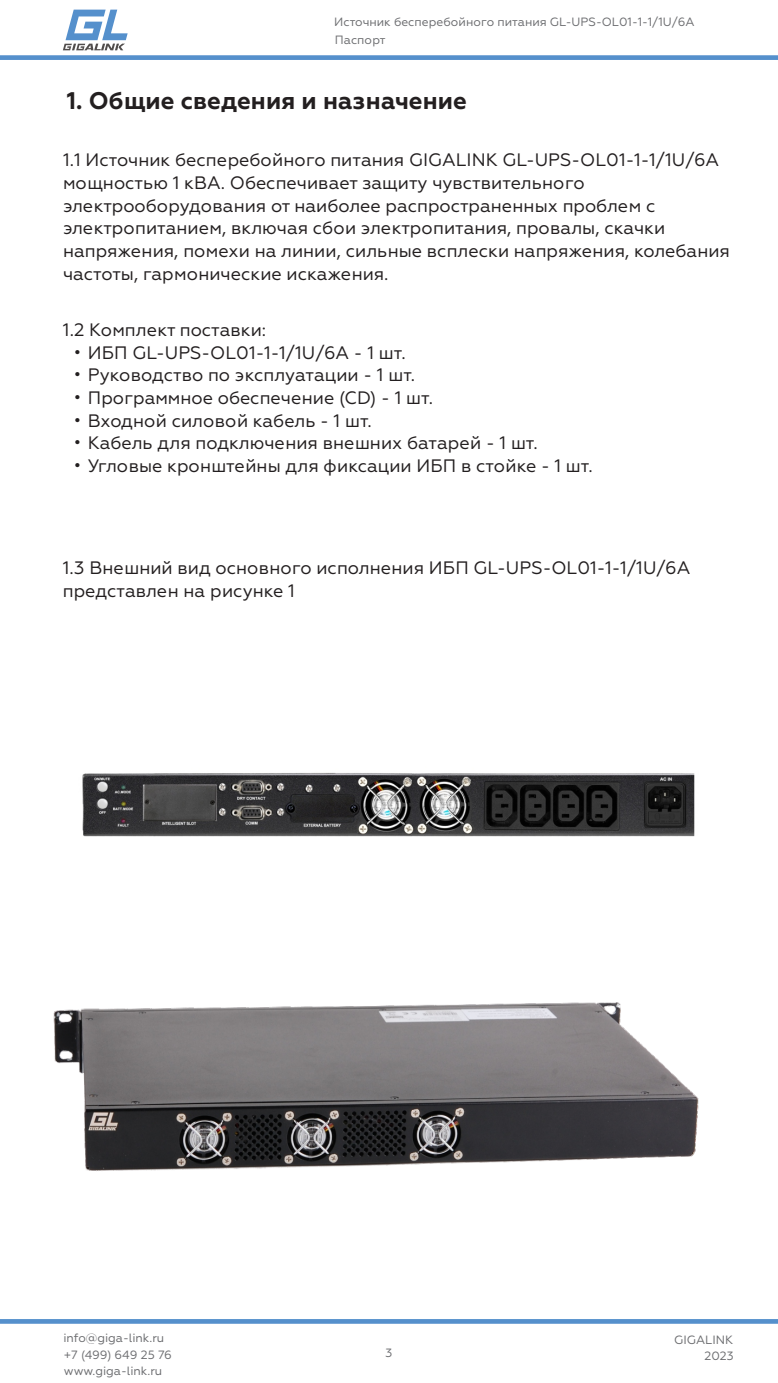
<style>
.page{position:relative;width:778px;height:1383px;background:#fff}
.page>*{position:absolute;margin:0;border:0;box-sizing:border-box;transform-origin:0 0}
.t1{font:700 24px "Geometria";color:#231f20}
.t2{font:18px/22.6px "Geometria";color:#231f20}
.t3{font:12px/16.2px "Geometria";color:#6c6d70;text-align:right}
</style>
<div class="page">
<img style="left:53px;top:1002px;width:646px;height:169px">
<img style="left:82px;top:772px;width:613px;height:65px">
<svg style="left:0;top:1319px;width:778px;height:4px;background:#5791cc"></svg>
<svg style="left:0;top:10px;width:778px;height:50px"></svg>
<p class="t3" style="left:334px;top:15px;width:362px">Источник бесперебойного питания GL-UPS-OL01-1-1/1U/6A</p>
<p class="t3" style="left:335px;top:32px;width:52px">Паспорт</p>
<h1 class="t1" style="left:67px;top:86px;width:401px">1. Общие сведения и назначение</h1>
<p class="t2" style="left:63px;top:150px;width:668px">1.1 Источник бесперебойного питания GIGALINK GL-UPS-OL01-1-1/1U/6A мощностью 1 кВА. Обеспечивает защиту чувствительного электрооборудования от наиболее распространенных проблем с электропитанием, включая сбои электропитания, провалы, скачки напряжения, помехи на линии, сильные всплески напряжения, колебания частоты, гармонические искажения.</p>
<p class="t2" style="left:63px;top:320px;width:205px">1.2 Комплект поставки:</p>
<p class="t2" style="left:74px;top:342px;width:333px">• ИБП GL-UPS-OL01-1-1/1U/6A - 1 шт.</p>
<p class="t2" style="left:74px;top:365px;width:343px">• Руководство по эксплуатации - 1 шт.</p>
<p class="t2" style="left:74px;top:388px;width:361px">• Программное обеспечение (CD) - 1 шт.</p>
<p class="t2" style="left:74px;top:410px;width:299px">• Входной силовой кабель - 1 шт.</p>
<p class="t2" style="left:74px;top:433px;width:465px">• Кабель для подключения внешних батарей - 1 шт.</p>
<p class="t2" style="left:74px;top:456px;width:520px">• Угловые кронштейны для фиксации ИБП в стойке - 1 шт.</p>
<p class="t2" style="left:63px;top:558px;width:629px">1.3 Внешний вид основного исполнения ИБП GL-UPS-OL01-1-1/1U/6A представлен на рисунке 1</p>
<p class="t3" style="left:63px;top:1330px;width:102px">info@giga-link.ru</p>
<p class="t3" style="left:64px;top:1347px;width:110px">+7 (499) 649 25 76</p>
<p class="t3" style="left:64px;top:1363px;width:100px">www.giga-link.ru</p>
<p class="t3" style="left:385px;top:1345px;width:8px">3</p>
<p class="t3" style="left:674px;top:1332px;width:61px">GIGALINK<br>2023</p>
</div>
